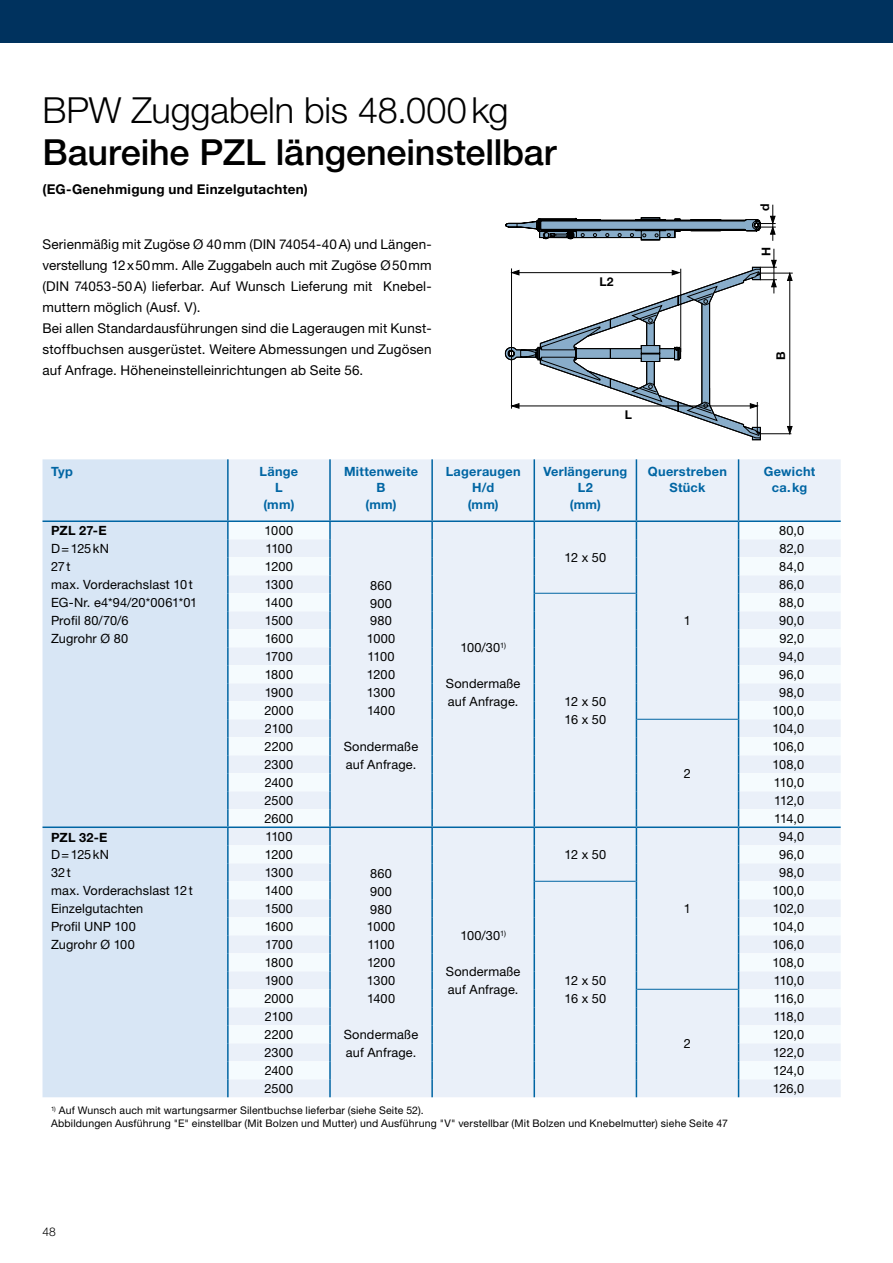
<style>
.page{position:relative;width:893px;height:1263px;background:#fff}
.page>*{position:absolute;margin:0;border:0;box-sizing:border-box;transform-origin:0 0}
.t1{font:500 36px "Helvetica Neue LT";letter-spacing:-.005em;color:#000}
.t2{font:300 36px "Helvetica Neue LT";letter-spacing:-.005em;color:#000}
.t3{font:13.5px/21px "Helvetica Neue LT";letter-spacing:.01em;color:#000}
.t4{font:700 13.5px "Helvetica Neue LT";letter-spacing:.02em;color:#000}
.t5{font:12.75px/18px "Helvetica Neue LT";letter-spacing:.01em;color:#000}
.t6{font:700 12.75px/16.5px "Helvetica Neue LT";letter-spacing:.02em;color:#0065a3;text-align:center}
.t7{font:700 12.75px "Helvetica Neue LT";letter-spacing:.02em;color:#000}
.t8{font:700 12.15px "Helvetica Neue LT";color:#000}
.t9{font:300 12px "Helvetica Neue LT";color:#000}
.t10{font:10.5px/12.6px "Helvetica Neue LT";letter-spacing:.02em;color:#000}
</style>
<div class="page">
<div style="left:0;top:0;width:893px;height:43px;background:#00325e"></div>
<hr style="left:757px;top:273px;width:36px;height:1px;background:#000">
<hr style="left:789px;top:276px;width:1px;height:155px;background:#000">
<svg style="left:786px;top:272px;width:7px;height:9px"></svg>
<svg style="left:786px;top:425px;width:7px;height:10px"></svg>
<hr style="left:757px;top:433px;width:34px;height:1px;background:#000">
<svg style="left:506px;top:205px;width:270px;height:36px"></svg>
<svg style="left:505px;top:249px;width:272px;height:191px"></svg>
<div style="left:43px;top:459px;width:184px;height:638px;background:#d8e6f5"></div>
<div style="left:229px;top:459px;width:612px;height:638px;background:#eaf0f9"></div>
<svg style="left:229px;top:522px;width:612px;height:557px;fill:#eaf0f9"></svg>
<hr style="left:227px;top:459px;width:2px;height:61px;background:#0065a3">
<hr style="left:329px;top:459px;width:2px;height:61px;background:#0065a3">
<hr style="left:431px;top:459px;width:2px;height:61px;background:#0065a3">
<hr style="left:533px;top:459px;width:2px;height:61px;background:#0065a3">
<hr style="left:636px;top:459px;width:1px;height:61px;background:#0065a3">
<hr style="left:738px;top:459px;width:1px;height:61px;background:#0065a3">
<svg style="left:227px;top:522px;width:2px;height:575px"></svg>
<svg style="left:329px;top:522px;width:2px;height:575px"></svg>
<svg style="left:431px;top:522px;width:2px;height:575px"></svg>
<svg style="left:738px;top:522px;width:1px;height:575px"></svg>
<hr style="left:228px;top:520px;width:102px;height:2px;background:#0065a3">
<hr style="left:43px;top:520px;width:185px;height:2px;background:#0065a3">
<hr style="left:330px;top:520px;width:102px;height:2px;background:#0065a3">
<hr style="left:432px;top:520px;width:102px;height:2px;background:#0065a3">
<hr style="left:534px;top:520px;width:102px;height:2px;background:#0065a3">
<hr style="left:636px;top:520px;width:103px;height:2px;background:#0065a3">
<hr style="left:739px;top:520px;width:102px;height:2px;background:#0065a3">
<svg style="left:533px;top:522px;width:2px;height:575px"></svg>
<hr style="left:535px;top:593px;width:101px;height:1px;background:#0065a3">
<svg style="left:636px;top:522px;width:1px;height:575px"></svg>
<hr style="left:637px;top:719px;width:101px;height:1px;background:#0065a3">
<hr style="left:43px;top:826px;width:185px;height:2px;background:#0065a3">
<hr style="left:330px;top:826px;width:102px;height:2px;background:#0065a3">
<hr style="left:432px;top:826px;width:102px;height:2px;background:#0065a3">
<hr style="left:739px;top:826px;width:102px;height:2px;background:#0065a3">
<hr style="left:228px;top:826px;width:102px;height:2px;background:#0065a3">
<hr style="left:534px;top:826px;width:102px;height:2px;background:#0065a3">
<hr style="left:636px;top:826px;width:103px;height:2px;background:#0065a3">
<hr style="left:535px;top:881px;width:101px;height:1px;background:#0065a3">
<hr style="left:637px;top:989px;width:101px;height:1px;background:#0065a3">
<h1 class="t2" style="left:43px;top:88px;width:467px">BPW Zuggabeln bis 48.000kg</h1>
<h1 class="t1" style="left:43px;top:131px;width:516px">Baureihe PZL längeneinstellbar</h1>
<p class="t4" style="left:43px;top:181px;width:267px">(EG-Genehmigung und Einzelgutachten)</p>
<p class="t3" style="left:43px;top:234px;width:391px">Serienmäßig mit Zugöse Ø 40mm (DIN 74054-40A) und Längen&shy;verstellung 12x50mm. Alle Zuggabeln auch mit Zugöse Ø50mm (DIN 74053-50A) lieferbar. Auf Wunsch Lieferung mit Knebel&shy;muttern möglich (Ausf. V).<br>Bei allen Standardausführungen sind die Lageraugen mit Kunst&shy;stoffbuchsen ausgerüstet. Weitere Abmessungen und Zugösen auf Anfrage. Höheneinstelleinrichtungen ab Seite 56.</p>
<p class="t8" style="left:600px;top:274px;width:15px">L2</p>
<p class="t8" style="left:625px;top:407px;width:9px">L</p>
<p class="t8" style="left:757px;top:211px;width:9px;rotate:-90deg">d</p>
<p class="t8" style="left:759px;top:256px;width:10px;rotate:-90deg">H</p>
<p class="t8" style="left:773px;top:360px;width:10px;rotate:-90deg">B</p>
<p class="t6" style="left:51px;top:463px;width:23px">Typ</p>
<p class="t6" style="left:260px;top:463px;width:40px">Länge<br>L (mm)</p>
<p class="t6" style="left:344px;top:463px;width:75px">Mittenweite<br>B<br>(mm)</p>
<p class="t6" style="left:446px;top:463px;width:76px">Lageraugen<br>H/d<br>(mm)</p>
<p class="t6" style="left:543px;top:463px;width:85px">Verlängerung<br>L2<br>(mm)</p>
<p class="t6" style="left:648px;top:463px;width:81px">Querstreben<br>Stück</p>
<p class="t6" style="left:764px;top:463px;width:53px">Gewicht ca.kg</p>
<p class="t7" style="left:51px;top:523px;width:57px">PZL 27-E</p>
<p class="t5" style="left:51px;top:540px;width:148px">D=125kN<br>27t<br>max. Vorderachslast 10t<br>EG-Nr. e4*94/20*0061*01<br>Profil 80/70/6<br>Zugrohr Ø 80</p>
<p class="t5" style="left:265px;top:521px;width:30px">1000</p>
<p class="t5" style="left:779px;top:521px;width:27px">80,0</p>
<p class="t5" style="left:265px;top:539px;width:29px">1100</p>
<p class="t5" style="left:779px;top:539px;width:26px">82,0</p>
<p class="t5" style="left:265px;top:558px;width:30px">1200</p>
<p class="t5" style="left:779px;top:558px;width:26px">84,0</p>
<p class="t5" style="left:265px;top:576px;width:30px">1300</p>
<p class="t5" style="left:779px;top:576px;width:27px">86,0</p>
<p class="t5" style="left:265px;top:594px;width:30px">1400</p>
<p class="t5" style="left:565px;top:548px;width:43px">12 x 50</p>
<p class="t5" style="left:367px;top:576px;width:30px">860<br>900<br>980<br>1000<br>1100<br>1200<br>1300<br>1400</p>
<p class="t5" style="left:344px;top:737px;width:76px">Sondermaße auf Anfrage.</p>
<p class="t5" style="left:779px;top:594px;width:27px">88,0</p>
<p class="t5" style="left:684px;top:611px;width:9px">1</p>
<p class="t5" style="left:265px;top:612px;width:30px">1500</p>
<p class="t5" style="left:779px;top:612px;width:27px">90,0</p>
<p class="t5" style="left:265px;top:630px;width:30px">1600</p>
<p class="t5" style="left:779px;top:630px;width:26px">92,0</p>
<p class="t5" style="left:265px;top:648px;width:29px">1700</p>
<p class="t5" style="left:779px;top:648px;width:26px">94,0</p>
<p class="t5" style="left:265px;top:666px;width:30px">1800</p>
<p class="t5" style="left:779px;top:666px;width:27px">96,0</p>
<p class="t5" style="left:265px;top:684px;width:30px">1900</p>
<p class="t5" style="left:779px;top:684px;width:27px">98,0</p>
<p class="t5" style="left:264px;top:702px;width:31px">2000</p>
<p class="t5" style="left:772px;top:702px;width:33px">100,0</p>
<p class="t5" style="left:265px;top:720px;width:29px">2100</p>
<p class="t5" style="left:684px;top:765px;width:9px">2</p>
<p class="t5" style="left:460px;top:639px;width:47px">100/30<sup>1)</sup></p>
<p class="t5" style="left:446px;top:674px;width:76px">Sondermaße auf Anfrage.</p>
<p class="t5" style="left:564px;top:693px;width:43px">12 x 50<br>16 x 50</p>
<p class="t5" style="left:773px;top:720px;width:33px">104,0</p>
<p class="t5" style="left:265px;top:738px;width:30px">2200</p>
<p class="t5" style="left:772px;top:738px;width:33px">106,0</p>
<p class="t5" style="left:264px;top:756px;width:30px">2300</p>
<p class="t5" style="left:772px;top:756px;width:33px">108,0</p>
<p class="t5" style="left:265px;top:774px;width:30px">2400</p>
<p class="t5" style="left:774px;top:774px;width:32px">110,0</p>
<p class="t5" style="left:265px;top:792px;width:30px">2500</p>
<p class="t5" style="left:774px;top:792px;width:32px">112,0</p>
<p class="t5" style="left:264px;top:810px;width:30px">2600</p>
<p class="t5" style="left:774px;top:810px;width:32px">114,0</p>
<p class="t5" style="left:779px;top:827px;width:26px">94,0</p>
<p class="t5" style="left:265px;top:828px;width:29px">1100</p>
<p class="t7" style="left:51px;top:829px;width:58px">PZL 32-E</p>
<p class="t5" style="left:51px;top:846px;width:143px">D=125kN<br>32t<br>max. Vorderachslast 12t<br>Einzelgutachten<br>Profil UNP 100<br>Zugrohr Ø 100</p>
<p class="t5" style="left:265px;top:845px;width:30px">1200</p>
<p class="t5" style="left:779px;top:845px;width:27px">96,0</p>
<p class="t5" style="left:265px;top:863px;width:30px">1300</p>
<p class="t5" style="left:779px;top:863px;width:27px">98,0</p>
<p class="t5" style="left:265px;top:881px;width:30px">1400</p>
<p class="t5" style="left:565px;top:845px;width:43px">12 x 50</p>
<p class="t5" style="left:367px;top:864px;width:30px">860<br>900<br>980<br>1000<br>1100<br>1200<br>1300<br>1400</p>
<p class="t5" style="left:344px;top:1025px;width:76px">Sondermaße auf Anfrage.</p>
<p class="t5" style="left:772px;top:881px;width:33px">100,0</p>
<p class="t5" style="left:684px;top:899px;width:9px">1</p>
<p class="t5" style="left:265px;top:899px;width:30px">1500</p>
<p class="t5" style="left:773px;top:899px;width:33px">102,0</p>
<p class="t5" style="left:265px;top:917px;width:30px">1600</p>
<p class="t5" style="left:773px;top:917px;width:33px">104,0</p>
<p class="t5" style="left:265px;top:935px;width:29px">1700</p>
<p class="t5" style="left:772px;top:935px;width:33px">106,0</p>
<p class="t5" style="left:265px;top:953px;width:30px">1800</p>
<p class="t5" style="left:772px;top:953px;width:33px">108,0</p>
<p class="t5" style="left:265px;top:971px;width:30px">1900</p>
<p class="t5" style="left:774px;top:971px;width:32px">110,0</p>
<p class="t5" style="left:264px;top:989px;width:31px">2000</p>
<p class="t5" style="left:684px;top:1034px;width:9px">2</p>
<p class="t5" style="left:460px;top:927px;width:47px">100/30<sup>1)</sup></p>
<p class="t5" style="left:446px;top:962px;width:76px">Sondermaße auf Anfrage.</p>
<p class="t5" style="left:564px;top:971px;width:43px">12 x 50<br>16 x 50</p>
<p class="t5" style="left:774px;top:989px;width:32px">116,0</p>
<p class="t5" style="left:265px;top:1007px;width:29px">2100</p>
<p class="t5" style="left:774px;top:1007px;width:32px">118,0</p>
<p class="t5" style="left:265px;top:1025px;width:30px">2200</p>
<p class="t5" style="left:773px;top:1025px;width:33px">120,0</p>
<p class="t5" style="left:264px;top:1043px;width:30px">2300</p>
<p class="t5" style="left:773px;top:1043px;width:33px">122,0</p>
<p class="t5" style="left:265px;top:1062px;width:30px">2400</p>
<p class="t5" style="left:773px;top:1062px;width:32px">124,0</p>
<p class="t5" style="left:265px;top:1080px;width:30px">2500</p>
<p class="t5" style="left:773px;top:1080px;width:33px">126,0</p>
<p class="t10" style="left:51px;top:1104px;width:678px"><sup>1)</sup> Auf Wunsch auch mit wartungsarmer Silentbuchse lieferbar (siehe Seite 52).<br>Abbildungen Ausführung "E" einstellbar (Mit Bolzen und Mutter) und Ausführung "V" verstellbar (Mit Bolzen und Knebelmutter) siehe Seite 47</p>
<p class="t9" style="left:43px;top:1225px;width:15px">48</p>
</div>
